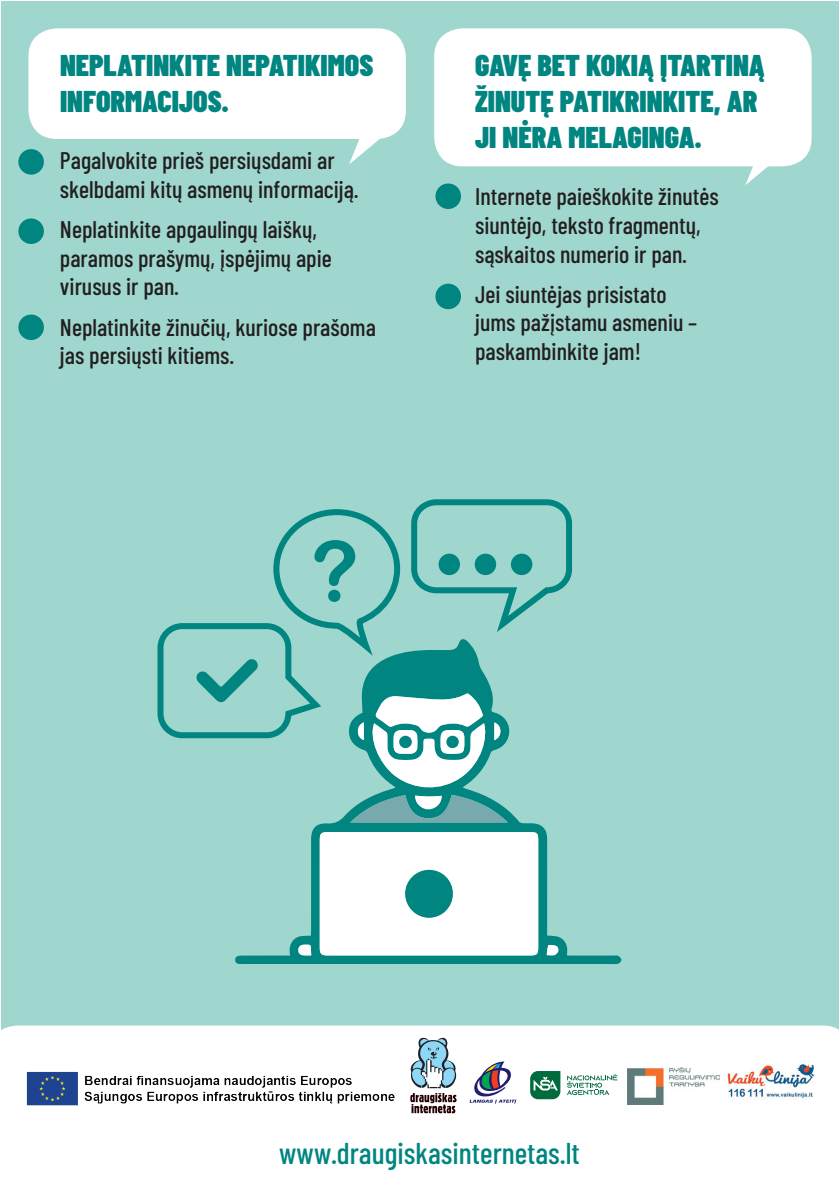
<style>
.page{position:relative;width:840px;height:1191px;background:#fff}
.page>*{position:absolute;margin:0;border:0;box-sizing:border-box;transform-origin:0 0}
.t1{font:83.6px "Arial Rounded MT Bold";color:#008580}
.t2{font:900 30px/36px "Barlow Condensed";color:#008580}
.t3{font:500 30px "Barlow Condensed";color:#008580}
.t4{font:500 24px/28.8px "Barlow Condensed";color:#231f20}
</style>
<div class="page">
<div style="left:1px;top:1px;width:837px;height:1189px;background:#9fd7cf"></div>
<div style="left:28px;top:28px;width:377px;height:111px;background:#fff;border-radius:28px"></div>
<div style="left:434px;top:28px;width:377px;height:138px;background:#fff;border-radius:28px"></div>
<div style="left:1px;top:1025px;width:838px;height:165px;background:#fff"></div>
<svg style="left:410px;top:1037px;width:47px;height:76px"></svg>
<svg style="left:469px;top:1061px;width:47px;height:42px"></svg>
<img style="left:716px;top:1053px;width:100px;height:55px">
<img style="left:627px;top:1067px;width:92px;height:37px">
<svg style="left:530px;top:1071px;width:30px;height:28px"></svg>
<svg style="left:566px;top:1074px;width:51px;height:20px"></svg>
<img style="left:18px;top:1058px;width:383px;height:59px">
<div style="left:18px;top:149px;width:26px;height:26px;background:#008580;border-radius:50%"></div>
<div style="left:18px;top:218px;width:26px;height:26px;background:#008580;border-radius:50%"></div>
<div style="left:18px;top:314px;width:26px;height:26px;background:#008580;border-radius:50%"></div>
<div style="left:435px;top:183px;width:25px;height:26px;background:#008580;border-radius:50%"></div>
<div style="left:435px;top:284px;width:25px;height:25px;background:#008580;border-radius:50%"></div>
<svg style="left:235px;top:652px;width:386px;height:312px"></svg>
<div style="left:319px;top:832px;width:219px;height:123px;background:#fff"></div>
<svg style="left:298px;top:944px;width:13px;height:11px"></svg>
<svg style="left:546px;top:945px;width:12px;height:10px"></svg>
<svg style="left:350px;top:693px;width:157px;height:129px"></svg>
<div style="left:405px;top:869px;width:47px;height:48px;background:#008580;border-radius:50%"></div>
<div style="left:399px;top:735px;width:12px;height:13px;background:#008580;border-radius:50%"></div>
<div style="left:446px;top:735px;width:12px;height:13px;background:#008580;border-radius:50%"></div>
<svg style="left:157px;top:623px;width:169px;height:118px"></svg>
<svg style="left:270px;top:499px;width:303px;height:153px"></svg>
<svg style="left:349px;top:138px;width:34px;height:26px"></svg>
<svg style="left:745px;top:166px;width:34px;height:19px"></svg>
<p class="t2" style="left:60px;top:46px;width:314px">NEPLATINKITE NEPATIKIMOS<br>INFORMACIJOS.</p>
<p class="t4" style="left:60px;top:144px;width:300px">Pagalvokite prieš persiųsdami ar skelbdami kitų asmenų informaciją.</p>
<p class="t4" style="left:60px;top:213px;width:273px">Neplatinkite apgaulingų laiškų, paramos prašymų, įspėjimų apie virusus ir pan.</p>
<p class="t4" style="left:60px;top:311px;width:317px">Neplatinkite žinučių, kuriose prašoma jas persiųsti kitiems.</p>
<h1 class="t1" style="left:310px;top:522px;width:49px">?</h1>
<p class="t2" style="left:475px;top:46px;width:291px">GAVĘ BET KOKIĄ ĮTARTINĄ<br>ŽINUTĘ PATIKRINKITE, AR<br>JI NĖRA MELAGINGA.</p>
<p class="t4" style="left:475px;top:180px;width:245px">Internete paieškokite žinutės siuntėjo, teksto fragmentų, sąskaitos numerio ir pan.</p>
<p class="t4" style="left:475px;top:278px;width:223px">Jei siuntėjas prisistato jums pažįstamu asmeniu – paskambinkite jam!</p>
<p class="t3" style="left:279px;top:1132px;width:302px">www.draugiskasinternetas.lt</p>
</div>
